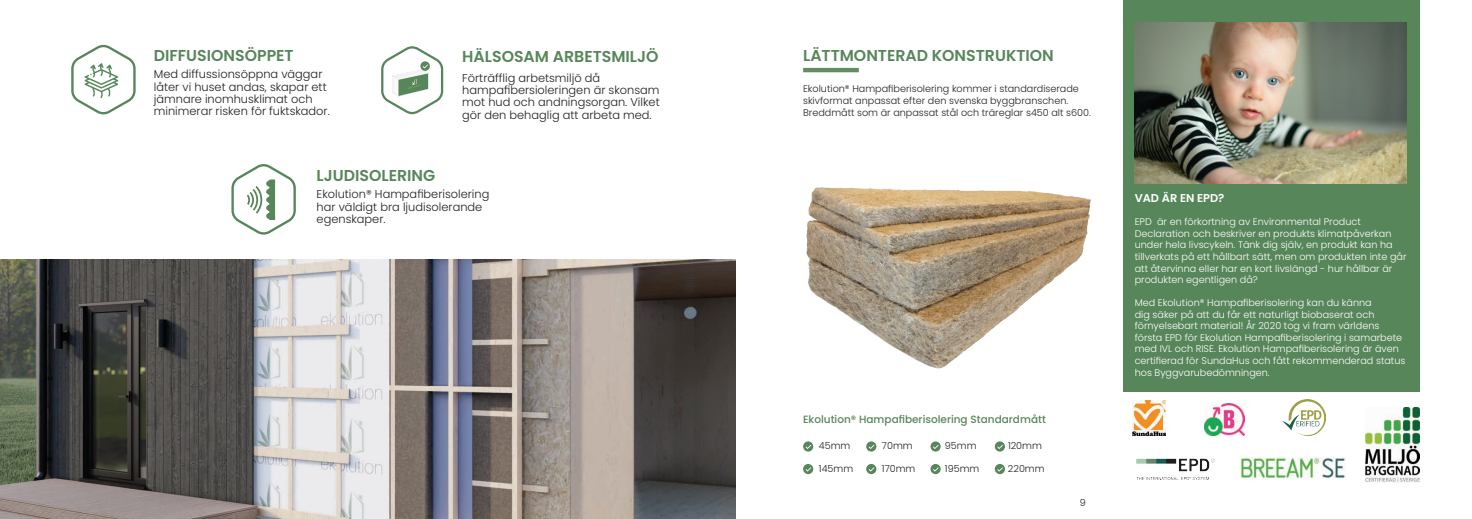
<style>
.page{position:relative;width:1472px;height:519px;background:#fff}
.page>*{position:absolute;margin:0;border:0;box-sizing:border-box;transform-origin:0 0}
.t1{font:600 15.75px "Poppins";color:#57865a}
.t2{font:300 11.38px/12.2px "Poppins";color:#231f20}
.t3{font:600 11.38px "Poppins";color:#fff}
.t4{font:500 10.5px "Poppins";color:#57865a}
.t5{font:300 9.62px/11.5px "Poppins";color:#fff}
.t6{font:300 9.62px/11.5px "Poppins";color:#231f20}
</style>
<div class="page">
<svg style="left:231px;top:164px;width:65px;height:71px"></svg>
<svg style="left:381px;top:46px;width:62px;height:68px"></svg>
<img style="left:0;top:259px;width:736px;height:260px">
<svg style="left:71px;top:45px;width:65px;height:69px"></svg>
<img style="left:1136px;top:458px;width:79px;height:22px">
<img style="left:1282px;top:399px;width:43px;height:36px">
<img style="left:1204px;top:403px;width:40px;height:33px">
<img style="left:1132px;top:401px;width:33px;height:35px">
<div style="left:1123px;top:0;width:296px;height:391px;background:#57865a"></div>
<hr style="left:803px;top:68px;width:55px;height:4px;background:#648d64">
<img style="left:806px;top:187px;width:285px;height:182px">
<svg style="left:803px;top:441px;width:10px;height:10px"></svg>
<svg style="left:866px;top:441px;width:10px;height:10px"></svg>
<svg style="left:930px;top:441px;width:10px;height:10px"></svg>
<svg style="left:994px;top:441px;width:10px;height:10px"></svg>
<svg style="left:803px;top:464px;width:10px;height:10px"></svg>
<svg style="left:866px;top:464px;width:10px;height:10px"></svg>
<svg style="left:930px;top:464px;width:10px;height:10px"></svg>
<svg style="left:994px;top:464px;width:10px;height:10px"></svg>
<img style="left:1134px;top:23px;width:272px;height:161px">
<img style="left:1240px;top:457px;width:105px;height:22px">
<img style="left:1365px;top:408px;width:54px;height:74px">
<h1 class="t1" style="left:154px;top:47px;width:141px">DIFFUSIONSÖPPET</h1>
<h1 class="t1" style="left:462px;top:47px;width:198px">HÄLSOSAM ARBETSMILJÖ</h1>
<p class="t2" style="left:154px;top:68px;width:177px">Med diffussionsöppna väggar låter vi huset andas, skapar ett jämnare inomhusklimat och minimerar risken för fuktskador.</p>
<h1 class="t1" style="left:316px;top:167px;width:120px">LJUDISOLERING</h1>
<p class="t2" style="left:462px;top:72px;width:199px">Förträfflig arbetsmiljö då hampafibersioleringen är skonsam mot hud och andningsorgan. Vilket gör den behaglig att arbeta med.</p>
<p class="t2" style="left:316px;top:188px;width:174px">Ekolution® Hampafiberisolering har väldigt bra ljudisolerande egenskaper.</p>
<h1 class="t1" style="left:803px;top:47px;width:252px">LÄTTMONTERAD KONSTRUKTION</h1>
<p class="t6" style="left:803px;top:83px;width:289px">Ekolution® Hampafiberisolering kommer i standardiserade skivformat anpassat efter den svenska byggbranschen.<br>Breddmått som är anpassat stål och träreglar s450 alt s600.</p>
<p class="t4" style="left:803px;top:413px;width:244px">Ekolution® Hampafiberisolering Standardmått</p>
<p class="t6" style="left:818px;top:440px;width:33px">45mm</p>
<p class="t6" style="left:881px;top:440px;width:32px">70mm</p>
<p class="t6" style="left:944px;top:440px;width:33px">95mm</p>
<p class="t6" style="left:1007px;top:440px;width:35px">120mm</p>
<p class="t6" style="left:818px;top:463px;width:36px">145mm</p>
<p class="t6" style="left:881px;top:463px;width:35px">170mm</p>
<p class="t6" style="left:944px;top:463px;width:36px">195mm</p>
<p class="t6" style="left:1007px;top:463px;width:38px">220mm</p>
<p class="t6" style="left:1079px;top:497px;width:8px">9</p>
<p class="t3" style="left:1134px;top:192px;width:91px">VAD ÄR EN EPD?</p>
<p class="t5" style="left:1134px;top:216px;width:273px">EPD är en förkortning av Environmental Product Declaration och beskriver en produkts klimatpåverkan under hela livscykeln. Tänk dig själv, en produkt kan ha tillverkats på ett hållbart sätt, men om produkten inte går att återvinna eller har en kort livslängd - hur hållbar är produkten egentligen då?</p>
<p class="t5" style="left:1134px;top:297px;width:272px">Med Ekolution® Hampafiberisolering kan du känna<br>dig säker på att du får ett naturligt biobaserat och förnyelsebart material! År 2020 tog vi fram världens första EPD för Ekolution Hampafiberisolering i samarbete med IVL och RISE. Ekolution Hampafiberisolering är även certifierad för SundaHus och fått rekommenderad status hos Byggvarubedömningen.</p>
</div>
